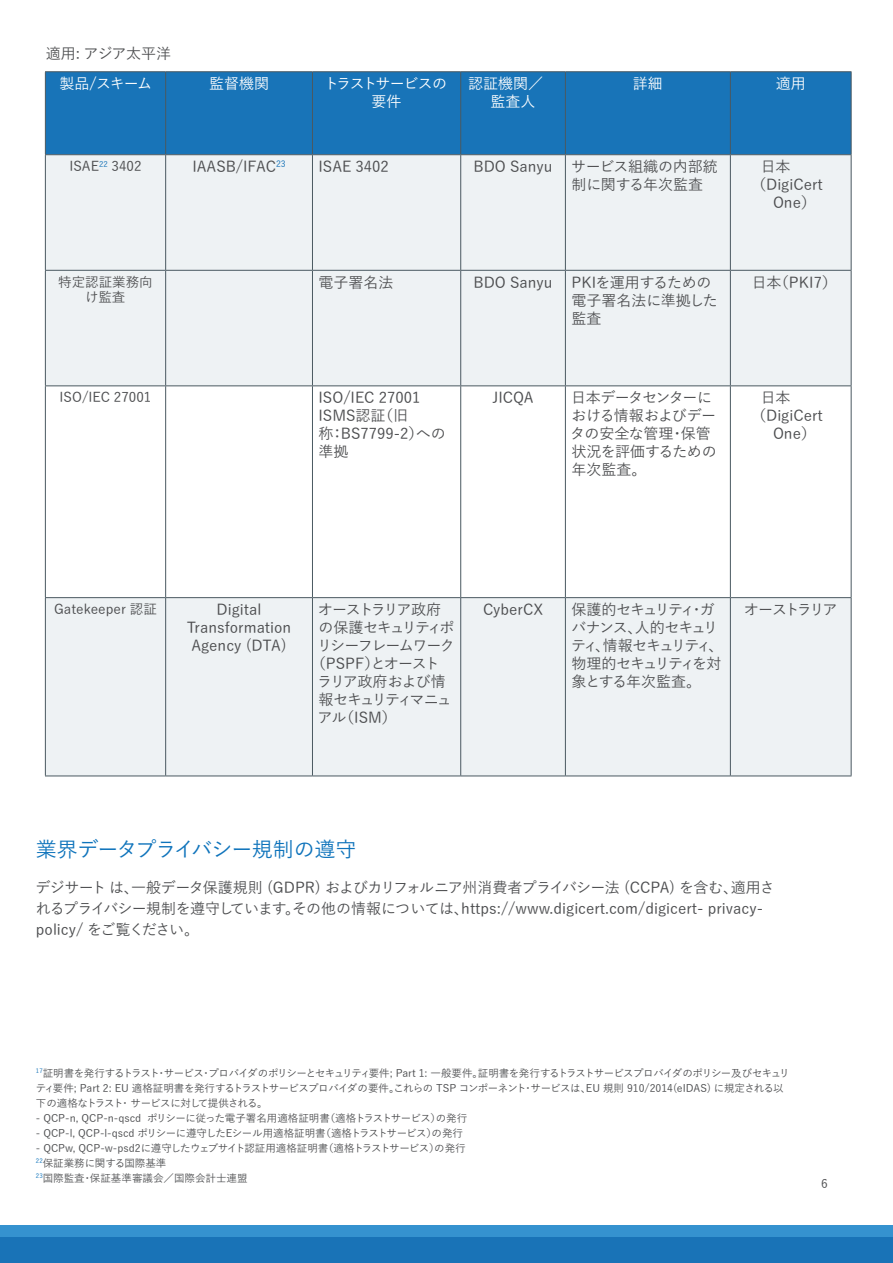
<style>
.page{position:relative;width:893px;height:1263px;background:#fff}
.page>*{position:absolute;margin:0;border:0;box-sizing:border-box;transform-origin:0 0}
.t1{font:500 21px "Yu Go";letter-spacing:-.04em;color:#0e73bb}
.t2{font:500 15px/18px "Yu Go";color:#4d4e50}
.t3{font:500 15px/18px "Yu Go";letter-spacing:-.09em;color:#4d4e50}
.t4{font:500 15px/18px "Yu Go";letter-spacing:-.03em;color:#4d4e50}
.t5{font:500 15px/18px "Yu Go";color:#fff;text-align:center}
.t6{font:500 15px/18px "Yu Go";letter-spacing:-.09em;color:#fff;text-align:center}
.t7{font:500 15px "Yu Go";letter-spacing:-.05em;color:#4d4e50}
.t8{font:500 15px "Yu Go";letter-spacing:-.115em;color:#4d4e50}
.t9{font:500 15px "Yu Go";letter-spacing:-.085em;color:#4d4e50}
.t10{font:500 15px "Yu Go";letter-spacing:-.13em;color:#4d4e50}
.t11{font:500 15px "Yu Go";letter-spacing:-.11em;color:#4d4e50}
.t12{font:500 15px "Yu Go";letter-spacing:-.04em;color:#4d4e50}
.t13{font:500 15px "Yu Go";letter-spacing:-.145em;color:#4d4e50}
.t14{font:500 13.5px/15px "Yu Go";color:#4d4e50;text-align:center}
.t15{font:500 12px "Yu Go";color:#4d4e50}
.t16{font:500 10.5px/15px "Yu Go";letter-spacing:-.035em;color:#4d4e50}
.t17{font:500 10.5px/15px "Yu Go";color:#4d4e50}
</style>
<div class="page">
<div style="left:0;top:1237px;width:893px;height:26px;background:#1973b7"></div>
<div style="left:0;top:1225px;width:893px;height:12px;background:#3592cf"></div>
<div style="left:46px;top:72px;width:805px;height:82px;background:#1874b8"></div>
<svg style="left:46px;top:155px;width:805px;height:620px;fill:#eef2f4"></svg>
<hr style="left:730px;top:71px;width:121px;height:1px;background:#4a5961">
<hr style="left:851px;top:72px;width:1px;height:82px;background:#4a5961">
<hr style="left:730px;top:154px;width:121px;height:1px;background:#4a5961">
<hr style="left:166px;top:71px;width:146px;height:1px;background:#4a5961">
<hr style="left:166px;top:154px;width:146px;height:1px;background:#4a5961">
<hr style="left:45px;top:71px;width:121px;height:1px;background:#4a5961">
<hr style="left:45px;top:72px;width:1px;height:82px;background:#4a5961">
<hr style="left:165px;top:72px;width:1px;height:82px;background:#4a5961">
<hr style="left:45px;top:154px;width:121px;height:1px;background:#4a5961">
<hr style="left:312px;top:71px;width:149px;height:1px;background:#4a5961">
<hr style="left:312px;top:72px;width:1px;height:82px;background:#4a5961">
<hr style="left:565px;top:71px;width:165px;height:1px;background:#4a5961">
<hr style="left:730px;top:72px;width:1px;height:82px;background:#4a5961">
<hr style="left:312px;top:154px;width:149px;height:1px;background:#4a5961">
<hr style="left:565px;top:154px;width:165px;height:1px;background:#4a5961">
<hr style="left:461px;top:71px;width:104px;height:1px;background:#4a5961">
<hr style="left:460px;top:72px;width:1px;height:82px;background:#4a5961">
<hr style="left:565px;top:72px;width:1px;height:82px;background:#4a5961">
<hr style="left:461px;top:154px;width:104px;height:1px;background:#4a5961">
<hr style="left:851px;top:155px;width:1px;height:115px;background:#4a5961">
<hr style="left:851px;top:271px;width:1px;height:114px;background:#4a5961">
<hr style="left:851px;top:598px;width:1px;height:177px;background:#4a5961">
<hr style="left:45px;top:155px;width:1px;height:115px;background:#4a5961">
<hr style="left:45px;top:271px;width:1px;height:114px;background:#4a5961">
<hr style="left:165px;top:155px;width:1px;height:115px;background:#4a5961">
<hr style="left:165px;top:271px;width:1px;height:114px;background:#4a5961">
<hr style="left:312px;top:155px;width:1px;height:115px;background:#4a5961">
<hr style="left:312px;top:271px;width:1px;height:114px;background:#4a5961">
<hr style="left:460px;top:155px;width:1px;height:115px;background:#4a5961">
<hr style="left:460px;top:271px;width:1px;height:114px;background:#4a5961">
<hr style="left:565px;top:155px;width:1px;height:115px;background:#4a5961">
<hr style="left:730px;top:155px;width:1px;height:115px;background:#4a5961">
<hr style="left:565px;top:271px;width:1px;height:114px;background:#4a5961">
<hr style="left:730px;top:271px;width:1px;height:114px;background:#4a5961">
<hr style="left:45px;top:270px;width:121px;height:1px;background:#4a5961">
<hr style="left:45px;top:385px;width:121px;height:1px;background:#4a5961">
<hr style="left:45px;top:386px;width:1px;height:211px;background:#4a5961">
<hr style="left:565px;top:270px;width:165px;height:1px;background:#4a5961">
<hr style="left:460px;top:386px;width:1px;height:211px;background:#4a5961">
<hr style="left:565px;top:385px;width:165px;height:1px;background:#4a5961">
<hr style="left:312px;top:270px;width:149px;height:1px;background:#4a5961">
<hr style="left:461px;top:270px;width:104px;height:1px;background:#4a5961">
<hr style="left:312px;top:385px;width:149px;height:1px;background:#4a5961">
<hr style="left:461px;top:385px;width:104px;height:1px;background:#4a5961">
<hr style="left:565px;top:386px;width:1px;height:211px;background:#4a5961">
<hr style="left:730px;top:270px;width:121px;height:1px;background:#4a5961">
<hr style="left:730px;top:385px;width:121px;height:1px;background:#4a5961">
<hr style="left:730px;top:386px;width:1px;height:211px;background:#4a5961">
<hr style="left:851px;top:386px;width:1px;height:211px;background:#4a5961">
<hr style="left:730px;top:597px;width:121px;height:1px;background:#4a5961">
<hr style="left:166px;top:270px;width:146px;height:1px;background:#4a5961">
<hr style="left:166px;top:385px;width:146px;height:1px;background:#4a5961">
<hr style="left:165px;top:386px;width:1px;height:211px;background:#4a5961">
<hr style="left:312px;top:386px;width:1px;height:211px;background:#4a5961">
<hr style="left:166px;top:597px;width:146px;height:1px;background:#4a5961">
<hr style="left:312px;top:597px;width:149px;height:1px;background:#4a5961">
<hr style="left:312px;top:598px;width:1px;height:177px;background:#4a5961">
<hr style="left:565px;top:597px;width:165px;height:1px;background:#4a5961">
<hr style="left:730px;top:598px;width:1px;height:177px;background:#4a5961">
<hr style="left:461px;top:597px;width:104px;height:1px;background:#4a5961">
<hr style="left:460px;top:598px;width:1px;height:177px;background:#4a5961">
<hr style="left:565px;top:598px;width:1px;height:177px;background:#4a5961">
<hr style="left:45px;top:597px;width:121px;height:1px;background:#4a5961">
<hr style="left:45px;top:598px;width:1px;height:177px;background:#4a5961">
<hr style="left:165px;top:598px;width:1px;height:177px;background:#4a5961">
<hr style="left:45px;top:775px;width:121px;height:1px;background:#4a5961">
<hr style="left:166px;top:775px;width:146px;height:1px;background:#4a5961">
<hr style="left:565px;top:775px;width:165px;height:1px;background:#4a5961">
<hr style="left:461px;top:775px;width:104px;height:1px;background:#4a5961">
<hr style="left:312px;top:775px;width:149px;height:1px;background:#4a5961">
<hr style="left:730px;top:775px;width:121px;height:1px;background:#4a5961">
<p class="t2" style="left:46px;top:42px;width:127px">適用: アジア太平洋</p>
<p class="t5" style="left:60px;top:73px;width:94px">製品/スキーム</p>
<p class="t5" style="left:209px;top:73px;width:61px">監督機関</p>
<p class="t6" style="left:324px;top:73px;width:124px">トラストサービスの要件</p>
<p class="t5" style="left:468px;top:73px;width:91px">認証機関／　監査人</p>
<p class="t5" style="left:633px;top:73px;width:31px">詳細</p>
<p class="t5" style="left:776px;top:73px;width:31px">適用</p>
<p class="t14" style="left:69px;top:157px;width:74px">ISAE<sup>22</sup> 3402</p>
<p class="t2" style="left:192px;top:156px;width:95px">IAASB/IFAC<sup>23</sup></p>
<p class="t2" style="left:318px;top:156px;width:72px">ISAE 3402</p>
<p class="t2" style="left:571px;top:156px;width:148px;text-indent:-98px">BDO Sanyu サービス組織の内部統制に関する年次監査</p>
<p class="t2" style="left:761px;top:156px;width:61px">日本　　</p>
<p class="t2" style="left:751px;top:174px;width:73px">（DigiCert</p>
<p class="t2" style="left:773px;top:192px;width:45px">One）</p>
<p class="t14" style="left:58px;top:272px;width:96px">特定認証業務向け監査</p>
<p class="t2" style="left:318px;top:271px;width:76px">電子署名法</p>
<p class="t2" style="left:473px;top:271px;width:81px">BDO Sanyu</p>
<p class="t2" style="left:571px;top:271px;width:148px">PKIを運用するための電子署名法に準拠した監査</p>
<p class="t2" style="left:752px;top:271px;width:87px">日本（PKI7）</p>
<p class="t14" style="left:60px;top:388px;width:93px">ISO/IEC 27001</p>
<p class="t2" style="left:318px;top:387px;width:129px">ISO/IEC 27001<br>ISMS認証（旧<br>称：BS7799-2）への準拠</p>
<p class="t2" style="left:492px;top:387px;width:43px">JICQA</p>
<p class="t4" style="left:570px;top:387px;width:148px">日本データセンターにおける情報およびデータの安全な管理・保管状況を評価するための年次監査。</p>
<p class="t2" style="left:761px;top:387px;width:61px">日本　　</p>
<p class="t2" style="left:751px;top:405px;width:73px">（DigiCert</p>
<p class="t2" style="left:773px;top:423px;width:45px">One）</p>
<p class="t14" style="left:54px;top:600px;width:104px">Gatekeeper 認証</p>
<p class="t2" style="left:187px;top:599px;width:106px;text-align:center">Digital<br>Transformation<br>Agency (DTA)</p>
<p class="t11" style="left:318px;top:596px;width:125px">オーストラリア政府</p>
<p class="t8" style="left:318px;top:614px;width:137px">の保護セキュリティポ</p>
<p class="t9" style="left:317px;top:632px;width:139px">リシーフレームワーク</p>
<p class="t7" style="left:311px;top:650px;width:130px">（PSPF）とオースト</p>
<p class="t12" style="left:317px;top:668px;width:130px">ラリア政府および情</p>
<p class="t10" style="left:318px;top:686px;width:135px">報セキュリティマニュ</p>
<p class="t2" style="left:318px;top:707px;width:81px">アル（ISM）</p>
<p class="t2" style="left:483px;top:599px;width:62px">CyberCX</p>
<p class="t3" style="left:571px;top:599px;width:154px">保護的セキュリティ・ガバナンス、人的セキュリティ、情報セキュリティ、物理的セキュリティを対象とする年次監査。</p>
<p class="t13" style="left:744px;top:596px;width:95px">オーストラリア</p>
<h1 class="t1" style="left:36px;top:830px;width:322px">業界データプライバシー規制の遵守</h1>
<p class="t2" style="left:36px;top:875px;width:741px;line-height:21px">デジサート は、一般データ保護規則 (GDPR) およびカリフォルニア州消費者プライバシー法 (CCPA) を含む、適用されるプライバシー規制を遵守しています。その他の情報については、https://www.digicert.com/digicert- privacy&shy;policy/ をご覧ください。</p>
<p class="t16" style="left:36px;top:1064px;width:756px"><sup>17</sup>証明書を発行するトラスト・サービス・プロバイダのポリシーとセキュリティ要件; Part 1: 一般要件。証明書を発行するトラストサービスプロバイダのポリシー及びセキュリティ要件; Part 2: EU 適格証明書を発行するトラストサービスプロバイダの要件。これらの TSP コンポーネント・サービスは、EU 規則 910/2014(eIDAS) に規定される以下の適格なトラスト・ サービスに対して提供される。</p>
<p class="t17" style="left:36px;top:1109px;width:433px">- QCP-n, QCP-n-qscd ポリシーに従った電子署名用適格証明書（適格トラストサービス）の発行</p>
<p class="t16" style="left:36px;top:1124px;width:429px">- QCP-l, QCP-l-qscd ポリシーに遵守したEシール用適格証明書（適格トラストサービス）の発行</p>
<p class="t17" style="left:36px;top:1139px;width:431px">- QCPw, QCP-w-psd2に遵守したウェブサイト認証用適格証明書（適格トラストサービス）の発行<br><sup>22</sup>保証業務に関する国際基準<br><sup>23</sup>国際監査・保証基準審議会／国際会計士連盟</p>
<p class="t15" style="left:821px;top:1172px;width:8px">6</p>
</div>
